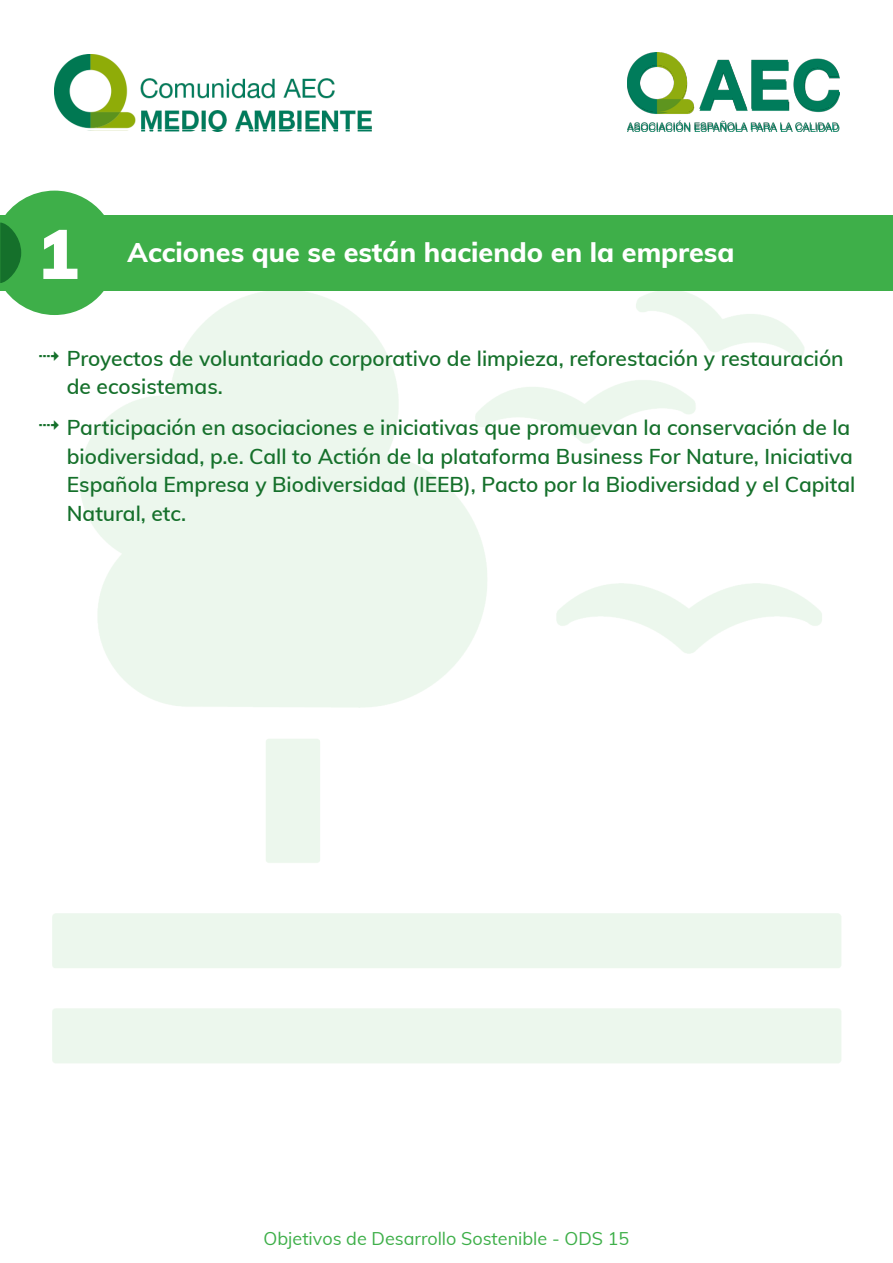
<style>
.page{position:relative;width:893px;height:1263px;background:#fff}
.page>*{position:absolute;margin:0;border:0;box-sizing:border-box;transform-origin:0 0}
.t1{font:900 69px "Muli";color:#fff}
.t2{font:800 27px "Muli";color:#fff}
.t3{font:600 21px/28.5px "Muli";color:#15702b}
.t4{font:18px "Muli";color:#3eaf49}
</style>
<div class="page">
<img style="left:627px;top:130px;width:212px;height:2px">
<div style="left:0;top:215px;width:893px;height:76px;background:#3eaf49"></div>
<svg style="left:0;top:191px;width:104px;height:124px"></svg>
<img style="left:54px;top:54px;width:317px;height:76px">
<img style="left:627px;top:52px;width:212px;height:78px">
<h1 class="t1" style="left:37px;top:203px;width:43px">1</h1>
<p class="t2" style="left:128px;top:232px;width:608px">Acciones que se están haciendo en la empresa</p>
<p class="t3" style="left:67px;top:343px;width:778px">Proyectos de voluntariado corporativo de limpieza, reforestación y restauración de ecosistemas.</p>
<p class="t3" style="left:67px;top:412px;width:790px">Participación en asociaciones e iniciativas que promuevan la conservación de la biodiversidad, p.e. Call to Actión de la plataforma Business For Nature, Iniciativa Española Empresa y Biodiversidad (IEEB), Pacto por la Biodiversidad y el Capital Natural, etc.</p>
<p class="t4" style="left:264px;top:1225px;width:367px">Objetivos de Desarrollo Sostenible - ODS 15</p>
</div>
